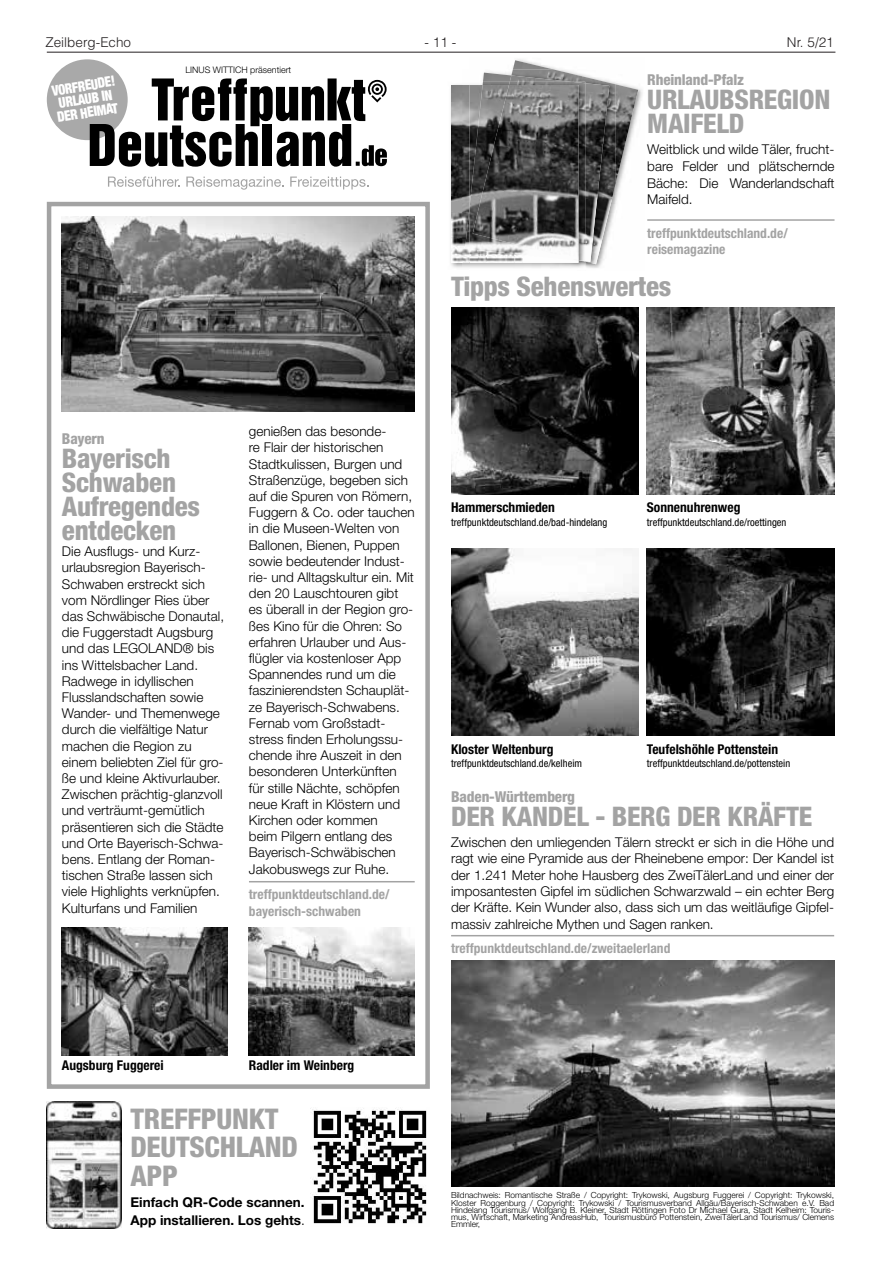
<style>
.page{position:relative;width:881px;height:1263px;background:#fff}
.page>*{position:absolute;margin:0;border:0;box-sizing:border-box;transform-origin:0 0}
.t1{font:800 condensed 28.5px/28.8px "Helvetica Neue LT";letter-spacing:-.01em;color:#a3a3a3}
.t2{font:800 condensed 27px/24px "Helvetica Neue LT";letter-spacing:-.01em;color:#a3a3a3}
.t3{font:800 condensed 15px "Helvetica Neue LT";letter-spacing:-.01em;color:#a3a3a3}
.t4{font:900 condensed 14.25px/13.5px "Helvetica Neue";color:#fff;scale:.9 1}
.t5{font:300 13.5px/16.2px "Helvetica Neue LT";color:#000;text-align:justify}
.t6{font:700 condensed 13.5px/16.6px "Helvetica Neue LT";color:#a3a3a3}
.t7{font:700 condensed 13.5px "Helvetica Neue LT";color:#000}
.t8{font:700 13.5px/18px "Helvetica Neue LT";color:#000}
.t9{font:300 13.5px "Helvetica LT";color:#231f20}
.t10{font:condensed 10.5px "Helvetica Neue LT";color:#000}
.t11{font:300 9px "Helvetica Neue LT";color:#000}
.t12{font:300 8.4px/7.2px "Helvetica Neue LT";color:#000;text-align:justify}
.s1{font-weight:300}
</style>
<div class="page">
<hr style="left:47px;top:52px;width:788px;height:1px;background:#231f20">
<div style="left:47px;top:59px;width:81px;height:81px;background:#a9a9a9;border-radius:50%"></div>
<svg style="left:108px;top:176px;width:72px;height:11px"></svg>
<svg style="left:186px;top:177px;width:98px;height:13px"></svg>
<svg style="left:290px;top:177px;width:78px;height:12px"></svg>
<svg style="left:90px;top:78px;width:297px;height:89px"></svg>
<img style="left:517px;top:59px;width:126px;height:149px">
<img style="left:512px;top:60px;width:126px;height:123px">
<img style="left:511px;top:69px;width:104px;height:195px">
<img style="left:583px;top:82px;width:26px;height:180px">
<img style="left:483px;top:73px;width:28px;height:9px">
<img style="left:509px;top:75px;width:62px;height:7px">
<img style="left:450px;top:84px;width:12px;height:184px">
<img style="left:469px;top:261px;width:116px;height:7px">
<svg style="left:462px;top:263px;width:7px;height:5px"></svg>
<img style="left:469px;top:84px;width:13px;height:1px">
<img style="left:482px;top:82px;width:101px;height:179px">
<img style="left:451px;top:85px;width:127px;height:178px">
<img style="left:465px;top:206px;width:4px;height:43px">
<img style="left:469px;top:85px;width:109px;height:176px">
<img style="left:472px;top:85px;width:106px;height:175px">
<hr style="left:647px;top:219px;width:187px;height:2px;background:#a3a3a3">
<hr style="left:451px;top:935px;width:382px;height:1px;background:#a3a3a3">
<img style="left:47px;top:1101px;width:74px;height:128px">
<img style="left:310px;top:1108px;width:117px;height:116px">
<img style="left:62px;top:217px;width:352px;height:194px">
<hr style="left:249px;top:881px;width:165px;height:1px;background:#a3a3a3">
<img style="left:62px;top:928px;width:165px;height:127px">
<img style="left:249px;top:928px;width:165px;height:127px">
<div style="left:47px;top:202px;width:382px;height:887px;border:4px solid #a3a3a3"></div>
<img style="left:451px;top:307px;width:187px;height:187px">
<img style="left:646px;top:307px;width:187px;height:187px">
<img style="left:451px;top:549px;width:187px;height:187px">
<img style="left:646px;top:549px;width:187px;height:187px">
<img style="left:451px;top:961px;width:382px;height:225px">
<p class="t9" style="left:45px;top:34px;width:87px">Zeilberg-Echo</p>
<p class="t9" style="left:424px;top:34px;width:33px">- 11 -</p>
<p class="t9" style="left:786px;top:34px;width:48px">Nr. 5/21</p>
<p class="t11" style="left:185px;top:64px;width:107px">LINUS WITTICH präsentiert</p>
<p class="t4" style="left:51px;top:83px;width:72px;rotate:-9deg">VORFREUDE!<br>URLAUB IN<br>DER HEIMAT</p>
<p class="t3" style="left:647px;top:70px;width:98px">Rheinland-Pfalz</p>
<h2 class="t2" style="left:647px;top:87px;width:184px;line-height:24.5px">URLAUBSREGION<br>MAIFELD</h2>
<p class="t5" style="left:647px;top:141px;width:189px;line-height:16.6px">Weitblick und wilde Täler, frucht&shy;bare Felder und plätschernde Bäche: Die Wanderlandschaft Maifeld.</p>
<p class="t6" style="left:647px;top:224px;width:142px">treffpunktdeutschland.de/ reisemagazine</p>
<h2 class="t2" style="left:451px;top:274px;width:222px">Tipps Sehenswertes</h2>
<p class="t3" style="left:62px;top:429px;width:44px">Bayern</p>
<h2 class="t2" style="left:62px;top:446px;width:139px">Bayerisch<br>Schwaben<br>Aufregendes entdecken</h2>
<p class="t5" style="left:62px;top:543px;width:164px;text-align:left">Die Ausflugs- und Kurz&shy;urlaubsregion Bayerisch-<br>Schwaben erstreckt sich vom Nördlinger Ries über das Schwäbische Donautal, die Fuggerstadt Augsburg und das LEGOLAND® bis ins Wittelsbacher Land.<br>Radwege in idyllischen<br>Flusslandschaften sowie<br>Wander- und Themenwege durch die vielfältige Natur machen die Region zu einem beliebten Ziel für gro&shy;ße und kleine Aktivurlauber.<br>Zwischen prächtig-glanzvoll und verträumt-gemütlich präsentieren sich die Städte und Orte Bayerisch-Schwa&shy;bens. Entlang der Roman&shy;tischen Straße lassen sich viele Highlights verknüpfen.<br>Kulturfans und Familien</p>
<p class="t5" style="left:249px;top:423px;width:167px;text-align:left">genießen das besonde-<br>re Flair der historischen<br>Stadtkulissen, Burgen und<br>Straßenzüge, begeben sich auf die Spuren von Römern,<br>Fuggern &amp; Co. oder tauchen in die Museen-Welten von<br>Ballonen, Bienen, Puppen sowie bedeutender Indust&shy;rie- und Alltagskultur ein. Mit den 20 Lauschtouren gibt es überall in der Region gro&shy;ßes Kino für die Ohren: So erfahren Urlauber und Aus&shy;flügler via kostenloser App<br>Spannendes rund um die faszinierendsten Schauplät&shy;ze Bayerisch-Schwabens.<br>Fernab vom Großstadt&shy;stress finden Erholungssu&shy;chende ihre Auszeit in den besonderen Unterkünften für stille Nächte, schöpfen neue Kraft in Klöstern und<br>Kirchen oder kommen<br>beim Pilgern entlang des<br>Bayerisch-Schwäbischen<br>Jakobuswegs zur Ruhe.</p>
<p class="t6" style="left:249px;top:886px;width:142px;line-height:16.2px">treffpunktdeutschland.de/ bayerisch-schwaben</p>
<p class="t7" style="left:451px;top:499px;width:105px">Hammerschmieden</p>
<p class="t10" style="left:451px;top:516px;width:158px">treffpunktdeutschland.de/bad-hindelang</p>
<p class="t7" style="left:646px;top:499px;width:95px">Sonnenuhrenweg</p>
<p class="t10" style="left:646px;top:516px;width:141px">treffpunktdeutschland.de/roettingen</p>
<p class="t7" style="left:451px;top:741px;width:104px">Kloster Weltenburg</p>
<p class="t10" style="left:451px;top:757px;width:132px">treffpunktdeutschland.de/kelheim</p>
<p class="t7" style="left:646px;top:741px;width:133px">Teufelshöhle Pottenstein</p>
<p class="t10" style="left:646px;top:757px;width:145px">treffpunktdeutschland.de/pottenstein</p>
<p class="t3" style="left:451px;top:787px;width:125px">Baden-Württemberg</p>
<h2 class="t2" style="left:451px;top:804px;width:362px">DER KANDEL - BERG DER KRÄFTE</h2>
<p class="t5" style="left:451px;top:833px;width:384px">Zwischen den umliegenden Tälern streckt er sich in die Höhe und ragt wie eine Pyramide aus der Rheinebene empor: Der Kandel ist der 1.241 Meter hohe Hausberg des ZweiTälerLand und einer der imposantesten Gipfel im südlichen Schwarzwald – ein echter Berg der Kräfte. Kein Wunder also, dass sich um das weitläufige Gipfel&shy;massiv zahlreiche Mythen und Sagen ranken.</p>
<p class="t6" style="left:451px;top:940px;width:221px">treffpunktdeutschland.de/zweitaelerland</p>
<p class="t7" style="left:62px;top:1057px;width:103px">Augsburg Fuggerei</p>
<p class="t7" style="left:249px;top:1057px;width:107px">Radler im Weinberg</p>
<h1 class="t1" style="left:130px;top:1103px;width:169px">TREFFPUNKT<br>DEUTSCHLAND<br>APP</h1>
<p class="t8" style="left:130px;top:1192px;width:176px">Einfach QR-Code scannen.<br>App installieren. Los gehts<span class="s1">.</span></p>
<p class="t12" style="left:451px;top:1191px;width:384px">Bildnachweis: Romantische Straße / Copyright: Trykowski, Augsburg Fuggerei / Copyright: Trykowski, Kloster Roggenburg / Copyright: Trykowski / Tourismusverband Allgäu/Bayerisch-Schwaben e.V. Bad Hindelang Tourismus/ Wolfgang B. Kleiner, Stadt Röttingen Foto Dr Michael Gura, Stadt Kelheim: Touris&shy;mus, Wirtschaft, Marketing AndreasHub, Tourismusbüro Pottenstein, ZweiTälerLand Tourismus/ Clemens Emmler,</p>
</div>
